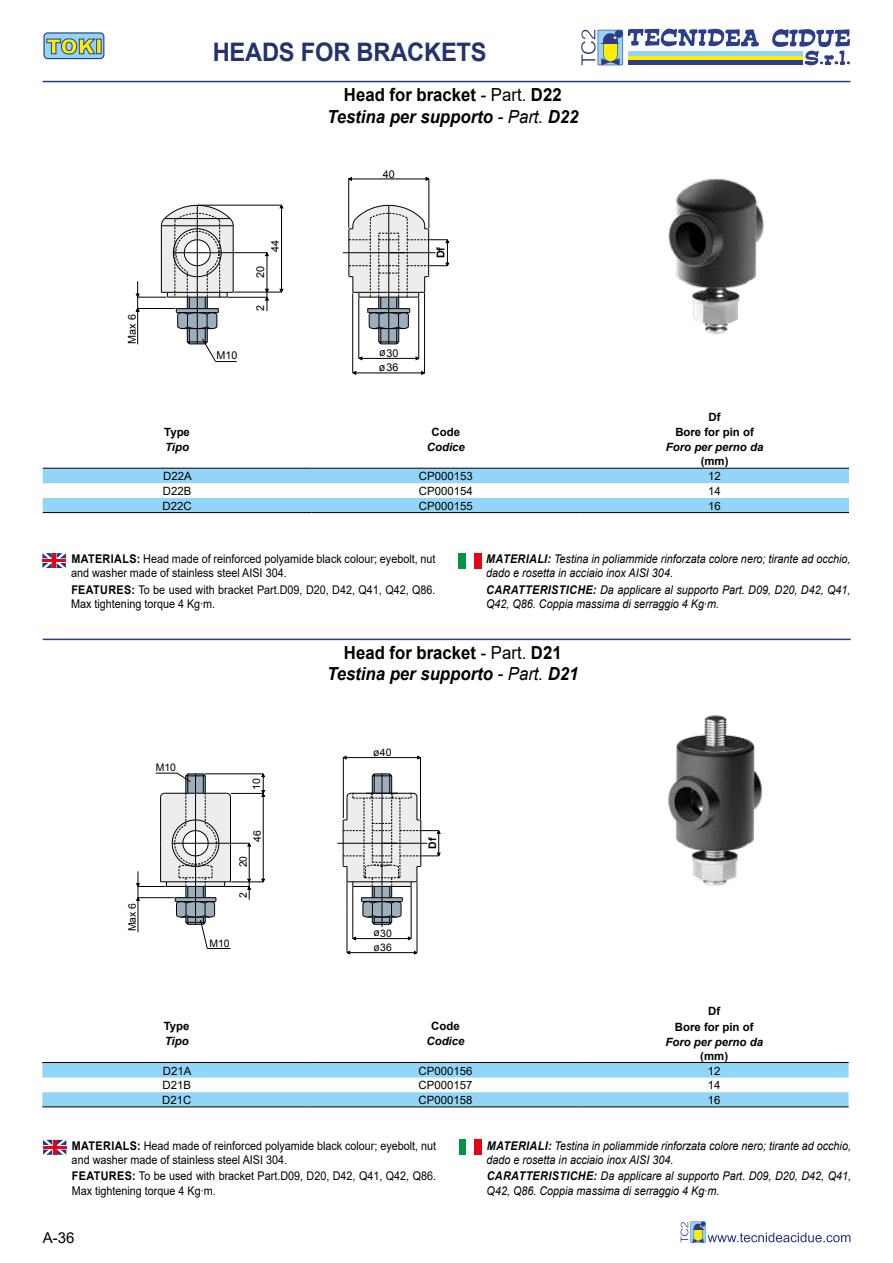
<style>
.page{position:relative;width:893px;height:1263px;background:#fff}
.page>*{position:absolute;margin:0;border:0;box-sizing:border-box;transform-origin:0 0}
.t1{font:700 25.5px "Arial";letter-spacing:-.01em;color:#24326e;scale:.93 1}
.t2{font:italic 700 18px/21.6px "Arial";color:#000;text-align:center;scale:.93 1}
.t3{font:15px "Arial";color:#000}
.t4{font:italic 12px/14.2px "Arial";color:#000;scale:.9 1}
.t5{font:12px/14.2px "Arial";color:#000;scale:.9 1}
.t6{font:11.4px "Arial";color:#000}
.t7{font:700 11.4px/15px "Arial";color:#000;text-align:center}
.t8{font:italic 700 11.4px "Arial";color:#000}
.t9{font:10.8px "Arial";color:#000}
.t10{font:700 10.8px "Arial";color:#000}
.t11{font:10.35px "Arial";color:#000}
.t12{font:700 10.35px "Arial";color:#000}
.s1{font-style:normal}
.s2{font-weight:400;font-style:normal}
.s3{font-weight:400}
.s4{font-weight:700}
</style>
<div class="page">
<hr style="left:43px;top:81px;width:807px;height:1px;background:#2a3d8c">
<svg style="left:581px;top:28px;width:179px;height:37px"></svg>
<svg style="left:772px;top:29px;width:78px;height:37px"></svg>
<hr style="left:628px;top:52px;width:174px;height:4px;background:#93d5f6">
<div style="left:628px;top:56px;width:174px;height:5px;background:#ffed00"></div>
<hr style="left:628px;top:61px;width:174px;height:4px;background:#2b3d8b">
<svg style="left:680px;top:1221px;width:170px;height:22px"></svg>
<div style="left:44px;top:33px;width:60px;height:26px;background:#93d5f6;border-radius:4px"></div>
<div style="left:43px;top:32px;width:61px;height:27px;border:1px solid #283583;border-radius:4px"></div>
<svg style="left:46px;top:38px;width:50px;height:17px"></svg>
<svg style="left:96px;top:39px;width:5px;height:15px"></svg>
<hr style="left:43px;top:639px;width:808px;height:1px;background:#2a3d8c">
<img style="left:668px;top:178px;width:96px;height:156px">
<hr style="left:343px;top:252px;width:92px;height:1px;background:#000">
<hr style="left:267px;top:253px;width:1px;height:58px;background:#000">
<hr style="left:281px;top:205px;width:1px;height:87px;background:#000">
<svg style="left:265px;top:289px;width:3px;height:11px"></svg>
<hr style="left:228px;top:297px;width:39px;height:1px;background:#000">
<hr style="left:234px;top:292px;width:47px;height:1px;background:#000">
<hr style="left:220px;top:252px;width:47px;height:1px;background:#000">
<hr style="left:198px;top:205px;width:83px;height:1px;background:#000">
<svg style="left:136px;top:205px;width:101px;height:157px"></svg>
<hr style="left:138px;top:308px;width:37px;height:1px;background:#000">
<hr style="left:359px;top:358px;width:60px;height:1px;background:#000">
<hr style="left:353px;top:373px;width:72px;height:1px;background:#000">
<hr style="left:352px;top:293px;width:1px;height:80px;background:#000">
<hr style="left:358px;top:298px;width:1px;height:60px;background:#000">
<hr style="left:418px;top:298px;width:1px;height:60px;background:#000">
<hr style="left:424px;top:293px;width:1px;height:80px;background:#000">
<svg style="left:348px;top:205px;width:101px;height:140px"></svg>
<hr style="left:349px;top:179px;width:80px;height:1px;background:#000">
<hr style="left:348px;top:179px;width:1px;height:49px;background:#000">
<hr style="left:429px;top:179px;width:1px;height:49px;background:#000">
<svg style="left:43px;top:469px;width:806px;height:43px"></svg>
<hr style="left:43px;top:512px;width:268px;height:1px;background:#000">
<hr style="left:311px;top:512px;width:269px;height:1px;background:#000">
<hr style="left:580px;top:512px;width:269px;height:1px;background:#000">
<hr style="left:580px;top:468px;width:269px;height:1px;background:#000">
<hr style="left:43px;top:468px;width:268px;height:1px;background:#000">
<hr style="left:311px;top:468px;width:269px;height:1px;background:#000">
<img style="left:668px;top:715px;width:94px;height:171px">
<hr style="left:337px;top:843px;width:90px;height:1px;background:#000">
<hr style="left:382px;top:878px;width:1px;height:49px;background:#000">
<hr style="left:353px;top:938px;width:58px;height:1px;background:#000">
<hr style="left:347px;top:952px;width:70px;height:1px;background:#000">
<hr style="left:411px;top:887px;width:1px;height:51px;background:#000">
<hr style="left:417px;top:882px;width:1px;height:70px;background:#000">
<hr style="left:353px;top:887px;width:1px;height:52px;background:#000">
<hr style="left:347px;top:882px;width:1px;height:70px;background:#000">
<svg style="left:342px;top:773px;width:98px;height:152px"></svg>
<hr style="left:343px;top:757px;width:77px;height:1px;background:#000">
<hr style="left:343px;top:758px;width:1px;height:60px;background:#000">
<hr style="left:420px;top:758px;width:1px;height:61px;background:#000">
<hr style="left:263px;top:774px;width:1px;height:108px;background:#000">
<hr style="left:205px;top:773px;width:58px;height:1px;background:#000">
<hr style="left:231px;top:793px;width:32px;height:1px;background:#000">
<hr style="left:231px;top:882px;width:32px;height:1px;background:#000">
<svg style="left:136px;top:773px;width:115px;height:176px"></svg>
<svg style="left:42px;top:1063px;width:807px;height:43px"></svg>
<hr style="left:42px;top:1106px;width:269px;height:1px;background:#000">
<hr style="left:311px;top:1106px;width:269px;height:1px;background:#000">
<hr style="left:580px;top:1106px;width:269px;height:1px;background:#000">
<hr style="left:580px;top:1062px;width:269px;height:1px;background:#000">
<hr style="left:42px;top:1062px;width:269px;height:1px;background:#000">
<hr style="left:311px;top:1062px;width:269px;height:1px;background:#000">
<div style="left:458px;top:553px;width:8px;height:15px;background:#009641"></div>
<div style="left:474px;top:553px;width:8px;height:15px;background:#e30613"></div>
<svg style="left:42px;top:553px;width:24px;height:15px"></svg>
<div style="left:459px;top:1140px;width:7px;height:15px;background:#009641"></div>
<div style="left:474px;top:1140px;width:8px;height:15px;background:#e30613"></div>
<svg style="left:43px;top:1140px;width:23px;height:15px"></svg>
<h1 class="t1" style="left:213px;top:35px;width:296px">HEADS FOR BRACKETS</h1>
<h2 class="t2" style="left:327px;top:85px;width:272px"><span class="s1">Head for bracket</span> <span class="s2">- Part.</span> <span class="s1">D22<br></span>Testina per supporto <span class="s3">- Part.</span> D22</h2>
<p class="t9" style="left:125px;top:343px;width:31px;rotate:-90deg">Max 6</p>
<p class="t7" style="left:164px;top:425px;width:27px">Type</p>
<p class="t8" style="left:165px;top:439px;width:25px">Tipo</p>
<p class="t9" style="left:217px;top:349px;width:22px">M10</p>
<p class="t9" style="left:268px;top:252px;width:13px;rotate:-90deg">44</p>
<p class="t9" style="left:253px;top:278px;width:13px;rotate:-90deg">20</p>
<p class="t9" style="left:253px;top:311px;width:7px;rotate:-90deg">2</p>
<p class="t9" style="left:383px;top:167px;width:13px">40</p>
<p class="t10" style="left:434px;top:258px;width:13px;rotate:-90deg">Df</p>
<p class="t9" style="left:379px;top:346px;width:21px">ø30</p>
<p class="t9" style="left:379px;top:360px;width:21px">ø36</p>
<p class="t7" style="left:432px;top:425px;width:30px">Code</p>
<p class="t8" style="left:427px;top:439px;width:40px">Codice</p>
<p class="t7" style="left:675px;top:410px;width:80px">Df<br>Bore for pin of</p>
<p class="t8" style="left:666px;top:440px;width:99px">Foro per perno da</p>
<p class="t7" style="left:701px;top:454px;width:29px">(mm)</p>
<p class="t6" style="left:163px;top:468px;width:30px">D22A</p>
<p class="t6" style="left:419px;top:468px;width:55px">CP000153</p>
<p class="t6" style="left:708px;top:468px;width:14px">12</p>
<p class="t6" style="left:163px;top:483px;width:30px">D22B</p>
<p class="t6" style="left:419px;top:483px;width:55px">CP000154</p>
<p class="t6" style="left:708px;top:483px;width:14px">14</p>
<p class="t6" style="left:163px;top:498px;width:31px">D22C</p>
<p class="t6" style="left:419px;top:498px;width:55px">CP000155</p>
<p class="t6" style="left:708px;top:498px;width:14px">16</p>
<p class="t5" style="left:71px;top:551px;width:406px"><span class="s4">MATERIALS:</span> Head made of reinforced polyamide black colour; eyebolt, nut and washer made of stainless steel AISI 304.</p>
<p class="t5" style="left:71px;top:582px;width:406px"><span class="s4">FEATURES:</span> To be used with bracket Part.D09, D20, D42, Q41, Q42, Q86.<br>Max tightening torque 4 Kg∙m.</p>
<p class="t4" style="left:486px;top:552px;width:406px"><span class="s4">MATERIALI:</span> Testina in poliammide rinforzata colore nero; tirante ad occhio, dado e rosetta in acciaio inox AISI 304.</p>
<p class="t4" style="left:486px;top:582px;width:406px"><span class="s4">CARATTERISTICHE:</span> Da applicare al supporto Part. D09, D20, D42, Q41,<br>Q42, Q86. Coppia massima di serraggio 4 Kg∙m.</p>
<h2 class="t2" style="left:327px;top:642px;width:272px"><span class="s1">Head for bracket</span> <span class="s2">- Part.</span> <span class="s1">D21<br></span>Testina per supporto <span class="s3">- Part.</span> D21</h2>
<p class="t11" style="left:156px;top:761px;width:22px">M10</p>
<p class="t11" style="left:125px;top:931px;width:30px;rotate:-90deg">Max 6</p>
<p class="t11" style="left:250px;top:790px;width:13px;rotate:-90deg">10</p>
<p class="t11" style="left:250px;top:842px;width:13px;rotate:-90deg">46</p>
<p class="t11" style="left:236px;top:867px;width:13px;rotate:-90deg">20</p>
<p class="t11" style="left:236px;top:898px;width:7px;rotate:-90deg">2</p>
<p class="t11" style="left:209px;top:936px;width:22px">M10</p>
<p class="t11" style="left:373px;top:745px;width:20px">ø40</p>
<p class="t11" style="left:374px;top:926px;width:20px">ø30</p>
<p class="t11" style="left:374px;top:941px;width:20px">ø36</p>
<p class="t12" style="left:425px;top:849px;width:13px;rotate:-90deg">Df</p>
<p class="t7" style="left:164px;top:1019px;width:27px">Type</p>
<p class="t8" style="left:165px;top:1034px;width:25px">Tipo</p>
<p class="t7" style="left:431px;top:1019px;width:30px">Code</p>
<p class="t8" style="left:426px;top:1034px;width:40px">Codice</p>
<p class="t7" style="left:675px;top:1004px;width:80px">Df<br>Bore for pin of</p>
<p class="t8" style="left:665px;top:1034px;width:99px">Foro per perno da</p>
<p class="t7" style="left:700px;top:1048px;width:29px">(mm)</p>
<p class="t6" style="left:163px;top:1063px;width:30px">D21A</p>
<p class="t6" style="left:419px;top:1063px;width:55px">CP000156</p>
<p class="t6" style="left:708px;top:1063px;width:14px">12</p>
<p class="t6" style="left:162px;top:1077px;width:30px">D21B</p>
<p class="t6" style="left:419px;top:1077px;width:55px">CP000157</p>
<p class="t6" style="left:708px;top:1077px;width:14px">14</p>
<p class="t6" style="left:162px;top:1092px;width:31px">D21C</p>
<p class="t6" style="left:419px;top:1092px;width:55px">CP000158</p>
<p class="t6" style="left:708px;top:1092px;width:14px">16</p>
<p class="t5" style="left:72px;top:1138px;width:406px"><span class="s4">MATERIALS:</span> Head made of reinforced polyamide black colour; eyebolt, nut and washer made of stainless steel AISI 304.</p>
<p class="t5" style="left:72px;top:1169px;width:406px"><span class="s4">FEATURES:</span> To be used with bracket Part.D09, D20, D42, Q41, Q42, Q86.<br>Max tightening torque 4 Kg∙m.</p>
<p class="t3" style="left:43px;top:1227px;width:33px">A-36</p>
<p class="t4" style="left:487px;top:1138px;width:406px"><span class="s4">MATERIALI:</span> Testina in poliammide rinforzata colore nero; tirante ad occhio, dado e rosetta in acciaio inox AISI 304.</p>
<p class="t4" style="left:487px;top:1169px;width:406px"><span class="s4">CARATTERISTICHE:</span> Da applicare al supporto Part. D09, D20, D42, Q41,<br>Q42, Q86. Coppia massima di serraggio 4 Kg∙m.</p>
</div>
